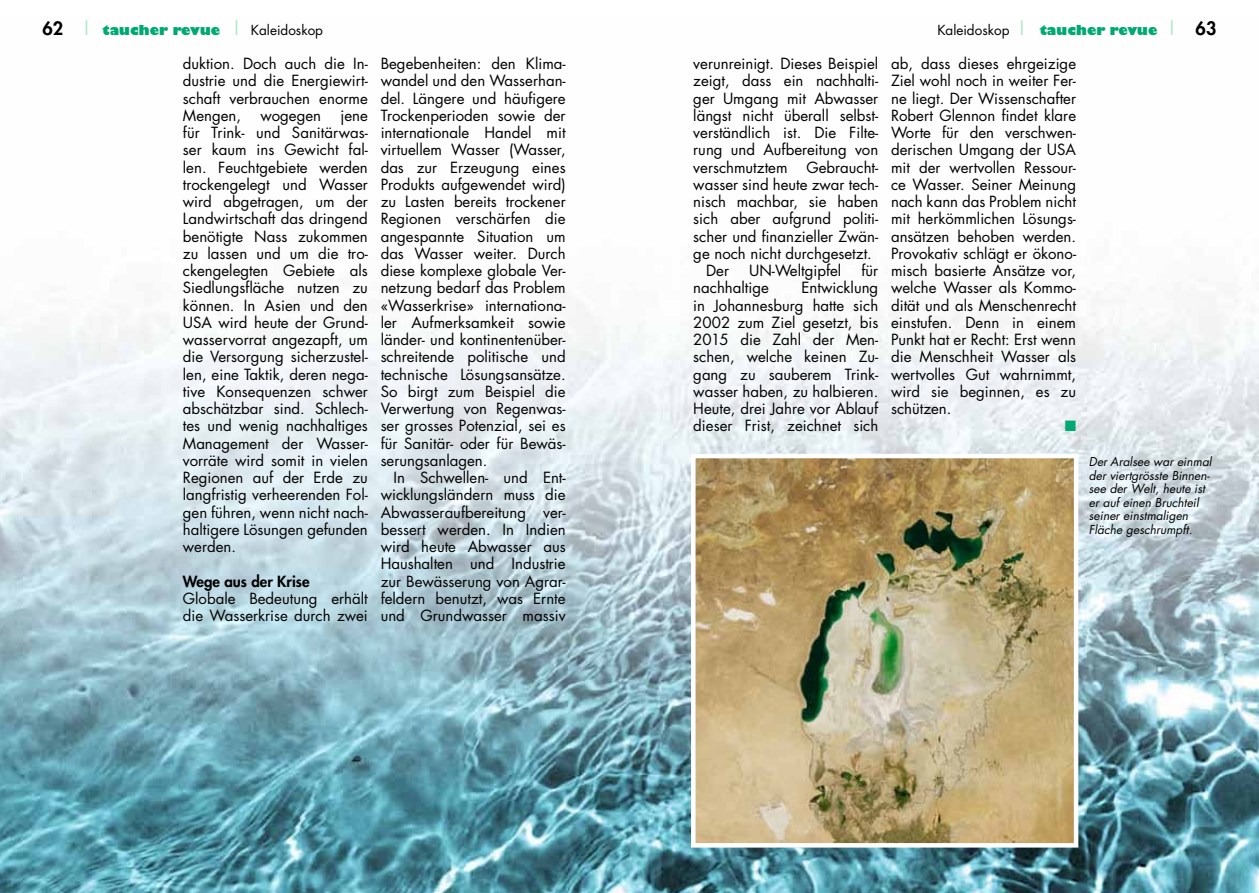
<style>
.page{position:relative;width:1259px;height:893px;background:#fff}
.page>*{position:absolute;margin:0;border:0;box-sizing:border-box;transform-origin:0 0}
.t1{font:15px/17.2px "Futura";color:#000;text-align:justify}
.t2{font:800 15px "Futura";color:#000}
.t3{font:15px "Zapf Dingbats";color:#00a872}
.t4{font:800 13.5px "Gill Sans";color:#00a872}
.t5{font:italic 12px/13.5px "Futura";color:#000}
.s1{font-family:"Futura";font-size:18px;color:#000}
.s2{font-family:"Futura";font-weight:400;font-size:18px;color:#a3e8c8}
.s3{font-family:"Futura";font-weight:400;color:#000}
</style>
<div class="page">
<img style="left:0;top:291px;width:1259px;height:602px">
<img style="left:696px;top:459px;width:377px;height:384px">
<div style="left:691px;top:454px;width:387px;height:394px;border:4px solid #fff"></div>
<p class="t4" style="left:43px;top:21px;width:282px"><span class="s1">62</span> <span class="s2">|</span> taucher revue <span class="s2">|</span> <span class="s3">Kaleidoskop</span></p>
<p class="t4" style="left:937px;top:21px;width:281px"><span class="s3">Kaleidoskop</span> <span class="s2">|</span> taucher revue <span class="s2">|</span> <span class="s1">63</span></p>
<p class="t1" style="left:183px;top:55px;width:186px">duktion. Doch auch die In&shy;dustrie und die Energiewirt&shy;schaft verbrauchen enorme Mengen,</p>
<p class="t1" style="left:381px;top:55px;width:186px">Begebenheiten: den Klima&shy;wandel und den Wasserhan&shy;del. Längere und häufigere Trockenperioden sowie der internationale Handel mit virtuellem Wasser (Wasser, das zur Erzeugung eines Produkts aufgewendet wird) zu Lasten bereits trockener Regionen verschärfen die angespannte Situation um das Wasser weiter. Durch diese komplexe globale Ver&shy;netzung bedarf das Problem «Wasserkrise» internationa&shy;ler Aufmerksamkeit sowie länder- und kontinentenüber&shy;schreitende politische und technische Lösungsansätze.<br>So birgt zum Beispiel die Verwertung von Regenwas&shy;ser grosses Potenzial, sei es für Sanitär- oder für Bewäs&shy;serungsanlagen.</p>
<p class="t1" style="left:381px;top:469px;width:186px;text-indent:13px">In Schwellen- und Ent&shy;wicklungsländern muss die Abwasseraufbereitung ver&shy;bessert werden. In Indien wird heute Abwasser aus Haushalten und Industrie zur Bewässerung von Agrar&shy;feldern benutzt, was Ernte und Grundwasser massiv</p>
<p class="t1" style="left:693px;top:55px;width:186px">verunreinigt. Dieses Beispiel zeigt, dass ein nachhalti&shy;ger Umgang mit Abwasser längst nicht überall selbst&shy;verständlich ist. Die Filte&shy;rung und Aufbereitung von verschmutztem</p>
<p class="t1" style="left:891px;top:55px;width:186px">ab, dass dieses ehrgeizige Ziel wohl noch in weiter Fer&shy;ne liegt. Der Wissenschafter Robert Glennon findet klare Worte für den verschwen&shy;derischen Umgang der USA mit der wertvollen Ressour&shy;ce Wasser. Seiner Meinung nach kann das Problem nicht mit herkömmlichen Lösungs&shy;ansätzen behoben werden.<br>Provokativ schlägt er ökono&shy;misch basierte Ansätze vor, welche Wasser als Kommo&shy;dität und als Menschenrecht einstufen. Denn in einem Punkt hat er Recht: Erst wenn die Menschheit Wasser als wertvolles Gut wahrnimmt, wird sie beginnen, es zu schützen.</p>
<p class="t3" style="left:1064px;top:419px;width:13px">■</p>
<p class="t1" style="left:183px;top:106px;width:186px;text-indent:158px">jene für Trink- und Sanitärwas&shy;ser kaum ins Gewicht fal&shy;len. Feuchtgebiete werden trockengelegt und Wasser wird abgetragen, um der Landwirtschaft das dringend benötigte Nass zukommen zu lassen und um die tro&shy;ckengelegten Gebiete als Siedlungsfläche nutzen zu können. In Asien und den USA wird heute der Grund&shy;wasservorrat angezapft, um die Versorgung sicherzustel&shy;len, eine Taktik, deren nega&shy;tive Konsequenzen schwer abschätzbar sind. Schlech&shy;tes und wenig nachhaltiges Management der Wasser&shy;vorräte wird somit in vielen Regionen auf der Erde zu langfristig verheerenden Fol&shy;gen führen, wenn nicht nach&shy;haltigere Lösungen gefunden werden.</p>
<p class="t2" style="left:183px;top:571px;width:128px">Wege aus der Krise</p>
<p class="t1" style="left:183px;top:589px;width:186px">Globale Bedeutung erhält die Wasserkrise durch zwei</p>
<p class="t1" style="left:260px;top:106px;width:62px">wogegen</p>
<p class="t1" style="left:806px;top:158px;width:73px">Gebraucht-</p>
<p class="t1" style="left:693px;top:175px;width:186px">wasser sind heute zwar tech-</p>
<p class="t1" style="left:693px;top:193px;width:186px">nisch machbar, sie haben</p>
<p class="t1" style="left:693px;top:210px;width:186px">sich aber aufgrund politi-</p>
<p class="t1" style="left:693px;top:227px;width:186px">scher und finanzieller Zwän-</p>
<p class="t1" style="left:693px;top:244px;width:180px">ge noch nicht durchgesetzt.</p>
<p class="t1" style="left:706px;top:262px;width:24px">Der</p>
<p class="t1" style="left:749px;top:262px;width:94px">UN-Weltgipfel</p>
<p class="t1" style="left:861px;top:262px;width:18px">für</p>
<p class="t1" style="left:693px;top:279px;width:77px">nachhaltige</p>
<p class="t1" style="left:693px;top:279px;width:186px;text-indent:108px">Entwicklung in Johannesburg hatte sich 2002 zum Ziel gesetzt, bis 2015 die Zahl der Men&shy;schen, welche keinen Zu&shy;gang zu sauberem Trink&shy;wasser haben, zu halbieren.<br>Heute, drei Jahre vor Ablauf dieser Frist, zeichnet sich</p>
<p class="t5" style="left:1089px;top:455px;width:124px">Der Aralsee war einmal der viertgrösste Binnen&shy;see der Welt, heute ist er auf einen Bruchteil seiner einstmaligen<br>Fläche geschrumpft.</p>
</div>
